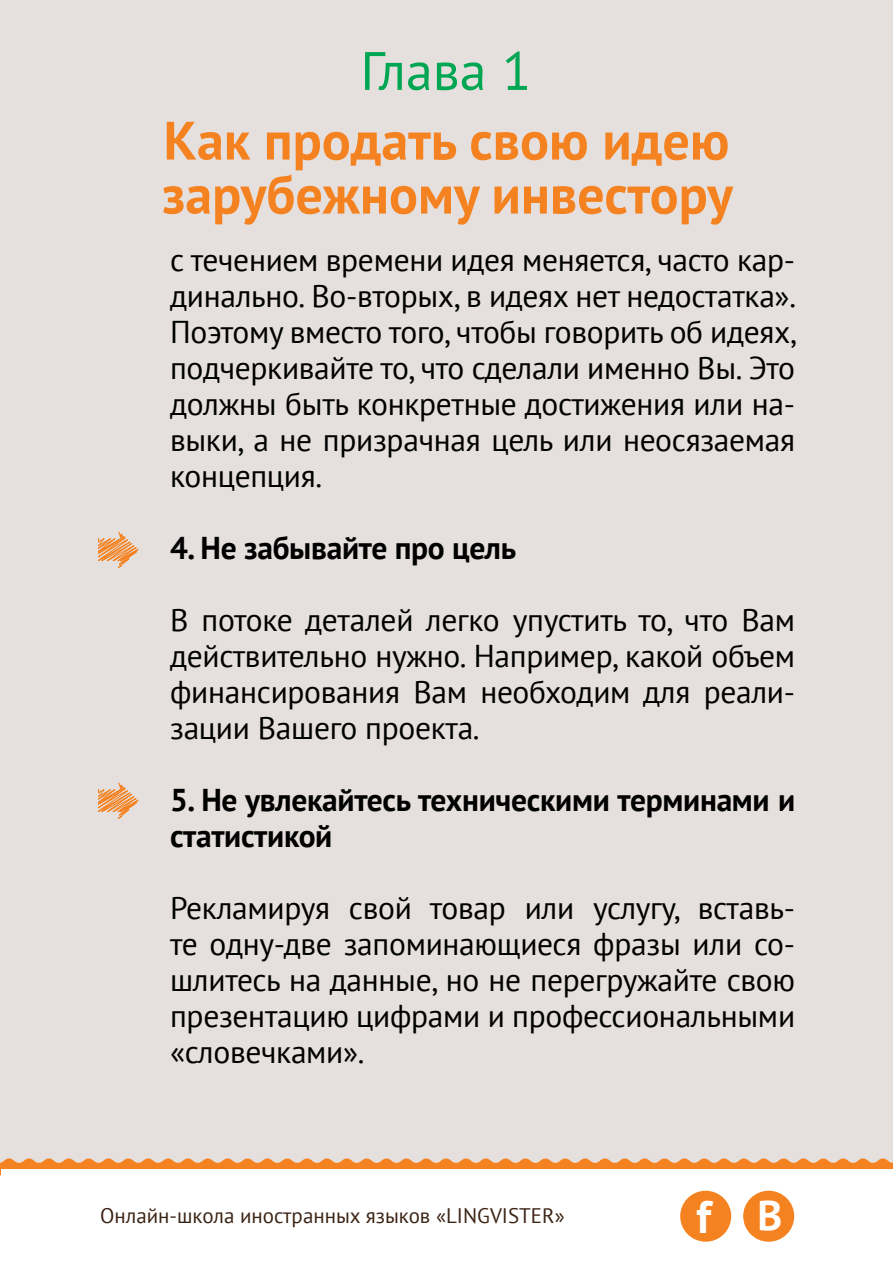
<style>
.page{position:relative;width:893px;height:1263px;background:#fff}
.page>*{position:absolute;margin:0;border:0;box-sizing:border-box;transform-origin:0 0}
.t1{font:700 54px/54px "PT Sans";color:#f58220}
.t2{font:54px "PT Sans";color:#00a651}
.t3{font:700 45.9px "PT Sans";color:#fff}
.t4{font:31.5px/36px "PT Sans";letter-spacing:-.01em;color:#000;text-align:justify}
.t5{font:700 31.5px/36px "PT Sans";letter-spacing:-.01em;color:#000}
.t6{font:21px "PT Sans";color:#3c2415}
.s1{font-size:42px}
</style>
<div class="page">
<div style="left:0;top:0;width:893px;height:1172px;background:#e5e0de"></div>
<svg style="left:0;top:1158px;width:893px;height:17px"></svg>
<div style="left:1px;top:1169px;width:892px;height:94px;background:#fff"></div>
<div style="left:680px;top:1191px;width:51px;height:51px;background:#f58220;border-radius:50%"></div>
<div style="left:743px;top:1191px;width:51px;height:51px;background:#f58220;border-radius:50%"></div>
<svg style="left:98px;top:531px;width:40px;height:37px"></svg>
<svg style="left:98px;top:782px;width:40px;height:37px"></svg>
<h1 class="t2" style="left:360px;top:36px;width:173px">Глава 1</h1>
<h1 class="t1" style="left:162px;top:112px;width:572px">Как продать свою идею зарубежному инвестору</h1>
<p class="t4" style="left:170px;top:241px;width:627px">с течением времени идея меняется, часто кар&shy;динально. Во-вторых, в идеях нет недостатка».<br>Поэтому вместо того, чтобы говорить об идеях, подчеркивайте то, что сделали именно Вы. Это должны быть конкретные достижения или на&shy;выки, а не призрачная цель или неосязаемая концепция.</p>
<p class="t5" style="left:170px;top:529px;width:348px">4. Не забывайте про цель</p>
<p class="t4" style="left:170px;top:601px;width:627px">В потоке деталей легко упустить то, что Вам действительно нужно. Например, какой объем финансирования Вам необходим для реали&shy;зации Вашего проекта.</p>
<p class="t5" style="left:170px;top:781px;width:627px">5. Не увлекайтесь техническими терминами и статистикой</p>
<p class="t4" style="left:170px;top:889px;width:627px">Рекламируя свой товар или услугу, вставь&shy;те одну-две запоминающиеся фразы или со&shy;шлитесь на данные, но не перегружайте свою презентацию цифрами и профессиональными «словечками».</p>
<p class="t6" style="left:100px;top:1202px;width:466px">Онлайн-школа иностранных языков «LINGVISTER»</p>
<h2 class="t3" style="left:696px;top:1186px;width:87px">f <span class="s1">B</span></h2>
</div>
